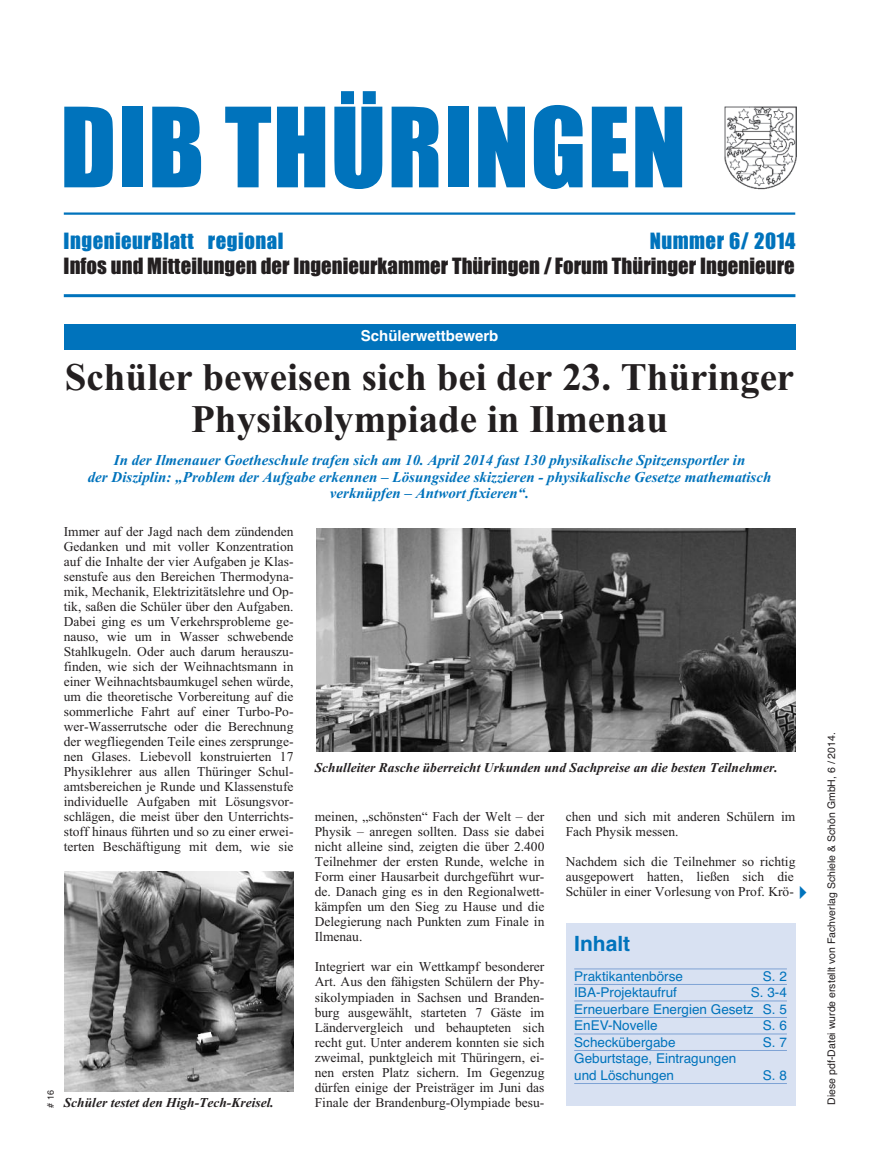
<style>
.page{position:relative;width:872px;height:1170px;background:#fff}
.page>*{position:absolute;margin:0;border:0;box-sizing:border-box;transform-origin:0 0}
.t1{font:102px "Impact";letter-spacing:.01em;color:#0073bc}
.t2{font:700 39px/42px "Times New Roman";color:#231f20;text-align:center}
.t3{font:700 21px "Helvetica";color:#0073bc}
.t4{font:20.7px "Impact";letter-spacing:.005em;color:#231f20}
.t5{font:20.7px "Impact";letter-spacing:.025em;color:#0073bc}
.t6{font:italic 700 15px/16.5px "Times New Roman";color:#0073bc;text-align:center}
.t7{font:700 15px "Helvetica";color:#fff}
.t8{font:13.5px/15px "Times New Roman";color:#231f20;text-align:justify}
.t9{font:13.5px/16.5px "Helvetica";color:#0073bc;text-align:justify}
.t10{font:italic 700 13.5px "Times New Roman";color:#231f20}
.t11{font:10.5px "Helvetica";color:#231f20}
.t12{font:9px "Helvetica";color:#231f20}
</style>
<div class="page">
<img style="left:725px;top:107px;width:71px;height:83px">
<hr style="left:64px;top:212px;width:731px;height:3px;background:#0073bc">
<hr style="left:64px;top:294px;width:731px;height:3px;background:#0073bc">
<div style="left:566px;top:923px;width:229px;height:183px;background:#d8e1f2"></div>
<hr style="left:574px;top:968px;width:213px;height:1px;background:#7fa3d5">
<hr style="left:574px;top:983px;width:213px;height:1px;background:#7fa3d5">
<hr style="left:574px;top:1000px;width:213px;height:1px;background:#7fa3d5">
<hr style="left:574px;top:1016px;width:213px;height:1px;background:#7fa3d5">
<hr style="left:574px;top:1033px;width:213px;height:1px;background:#7fa3d5">
<hr style="left:574px;top:1049px;width:213px;height:1px;background:#7fa3d5">
<hr style="left:574px;top:1082px;width:213px;height:1px;background:#7fa3d5">
<img style="left:316px;top:528px;width:479px;height:223px">
<div style="left:64px;top:324px;width:731px;height:25px;background:#0073bc"></div>
<img style="left:64px;top:871px;width:229px;height:220px">
<h1 class="t1" style="left:60px;top:92px;width:628px">DIB THÜRINGEN</h1>
<h3 class="t5" style="left:64px;top:229px;width:221px">IngenieurBlatt regional</h3>
<h3 class="t5" style="left:649px;top:229px;width:147px">Nummer 6/ 2014</h3>
<h3 class="t4" style="left:64px;top:254px;width:732px">Infos und Mitteilungen der Ingenieurkammer Thüringen /Forum Thüringer Ingenieure</h3>
<p class="t12" style="left:45px;top:1107px;width:19px;rotate:-90deg"># 16</p>
<p class="t7" style="left:361px;top:327px;width:139px">Schülerwettbewerb</p>
<h2 class="t2" style="left:65px;top:355px;width:731px">Schüler beweisen sich bei der 23. Thüringer<br>Physikolympiade in Ilmenau</h2>
<p class="t6" style="left:88px;top:451px;width:685px">In der Ilmenauer Goetheschule trafen sich am 10. April 2014 fast 130 physikalische Spitzensportler in<br>der Disziplin: „Problem der Aufgabe erkennen – Lösungsidee skizzieren - physikalische Gesetze mathematisch verknüpfen – Antwort fixieren“.</p>
<p class="t8" style="left:64px;top:524px;width:231px">Immer auf der Jagd nach dem zündenden Gedanken und mit voller Konzentration auf die Inhalte der vier Aufgaben je Klas&shy;senstufe aus den Bereichen Thermodyna&shy;mik, Mechanik, Elektrizitätslehre und Op&shy;tik, saßen die Schüler über den Aufgaben.<br>Dabei ging es um Verkehrsprobleme ge&shy;nauso, wie um in Wasser schwebende Stahlkugeln. Oder auch darum herauszu&shy;finden, wie sich der Weihnachtsmann in einer Weihnachtsbaumkugel sehen würde, um die theoretische Vorbereitung auf die sommerliche Fahrt auf einer Turbo-Po&shy;wer-Wasserrutsche oder die Berechnung der wegfliegenden Teile eines zersprunge&shy;nen Glases. Liebevoll konstruierten 17<br>Physiklehrer aus allen Thüringer Schul&shy;amtsbereichen je Runde und Klassenstufe individuelle Aufgaben mit Lösungsvor&shy;schlägen, die meist über den Unterrichts&shy;stoff hinaus führten und so zu einer erwei&shy;terten Beschäftigung mit dem, wie sie</p>
<p class="t10" style="left:315px;top:759px;width:464px">Schulleiter Rasche überreicht Urkunden und Sachpreise an die besten Teilnehmer.</p>
<p class="t8" style="left:566px;top:809px;width:231px">chen und sich mit anderen Schülern im<br>Fach Physik messen.</p>
<p class="t8" style="left:566px;top:854px;width:231px">Nachdem sich die Teilnehmer so richtig ausgepowert hatten, ließen sich die Schüler in einer Vorlesung von Prof. Krö-</p>
<p class="t8" style="left:315px;top:809px;width:231px">meinen, „schönsten“ Fach der Welt – der Physik – anregen sollten. Dass sie dabei nicht alleine sind, zeigten die über 2.400<br>Teilnehmer der ersten Runde, welche in Form einer Hausarbeit durchgeführt wur&shy;de. Danach ging es in den Regionalwett&shy;kämpfen um den Sieg zu Hause und die Delegierung nach Punkten zum Finale in Ilmenau.</p>
<p class="t8" style="left:315px;top:959px;width:231px">Integriert war ein Wettkampf besonderer Art. Aus den fähigsten Schülern der Phy&shy;sikolympiaden in Sachsen und Branden&shy;burg ausgewählt, starteten 7 Gäste im Ländervergleich und behaupteten sich recht gut. Unter anderem konnten sie sich zweimal, punktgleich mit Thüringern, ei&shy;nen ersten Platz sichern. Im Gegenzug dürfen einige der Preisträger im Juni das Finale der Brandenburg-Olympiade besu-</p>
<h3 class="t3" style="left:574px;top:931px;width:57px">Inhalt</h3>
<p class="t9" style="left:574px;top:967px;width:110px">Praktikantenbörse</p>
<p class="t9" style="left:763px;top:967px;width:26px">S. 2</p>
<p class="t9" style="left:574px;top:984px;width:104px">IBA-Projektaufruf</p>
<p class="t9" style="left:574px;top:984px;width:214px;text-indent:177px">S. 3-4<br>Erneuerbare Energien Gesetz S. 5<br>EnEV-Novelle</p>
<p class="t9" style="left:763px;top:1017px;width:26px">S. 6</p>
<p class="t9" style="left:574px;top:1033px;width:103px">Scheckübergabe</p>
<p class="t9" style="left:763px;top:1033px;width:26px">S. 7</p>
<p class="t9" style="left:574px;top:1050px;width:164px">Geburtstage, Eintragungen und Löschungen</p>
<p class="t9" style="left:763px;top:1066px;width:26px">S. 8</p>
<p class="t10" style="left:64px;top:1094px;width:211px">Schüler testet den High-Tech-Kreisel.</p>
<p class="t11" style="left:825px;top:1104px;width:374px;rotate:-90deg">Diese pdf-Datei wurde erstellt von Fachverlag Schiele &amp; Schön GmbH, 6 / 2014.</p>
</div>
